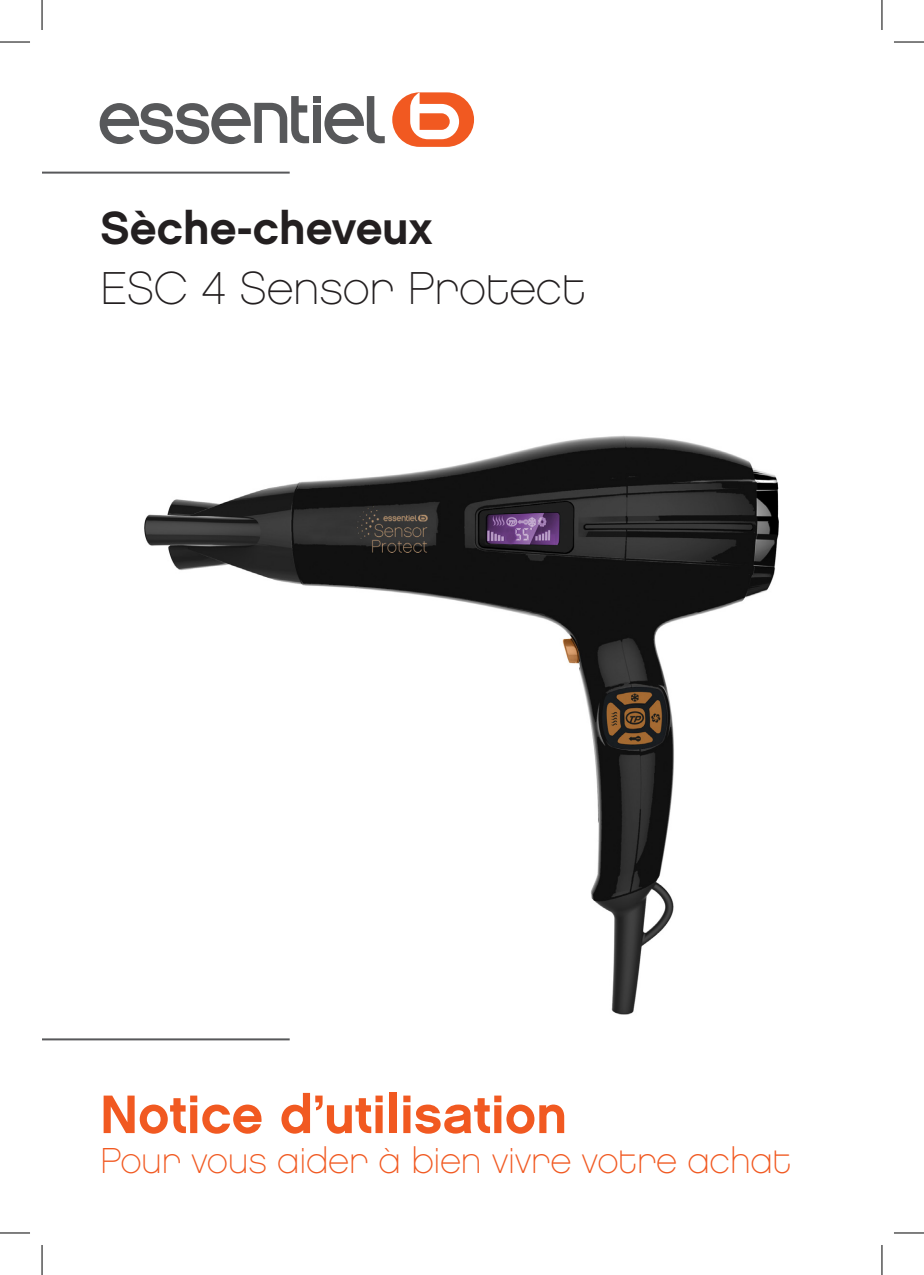
<style>
.page{position:relative;width:924px;height:1275px;background:#fff}
.page>*{position:absolute;margin:0;border:0;box-sizing:border-box;transform-origin:0 0}
.Paragraphe{font:54px "Chalet New York Nineteen Sixty";color:#f15921}
.Paragraphe-2{font:46px "Chalet Paris Nineteen Eighty";color:#231f20}
.Paragraphe-3{font:46px "Chalet New York Nineteen Sixty";color:#231f20}
.Paragraphe-4{font:36px "Chalet Paris Nineteen Eighty";color:#f15921}
</style>
<div class="page">
<div style="left:392px;top:92px;width:82px;height:55px;background:#f15921;border-radius:27px"></div>
<svg style="left:410px;top:92px;width:49px;height:47px"></svg>
<svg style="left:324px;top:96px;width:60px;height:48px"></svg>
<div style="left:313px;top:96px;width:7px;height:7px;background:#57585a"></div>
<div style="left:313px;top:105px;width:7px;height:38px;background:#57585a"></div>
<svg style="left:100px;top:96px;width:209px;height:48px"></svg>
<hr style="left:42px;top:172px;width:247px;height:2px;background:#57585a">
<hr style="left:42px;top:1038px;width:247px;height:2px;background:#57585a">
<img style="left:144px;top:435px;width:635px;height:580px">
<hr style="left:0;top:42px;width:30px;height:1px;background:#000">
<hr style="left:893px;top:42px;width:30px;height:1px;background:#000">
<hr style="left:0;top:1232px;width:30px;height:1px;background:#000">
<hr style="left:893px;top:1232px;width:30px;height:1px;background:#000">
<hr style="left:42px;top:0;width:1px;height:30px;background:#000">
<hr style="left:42px;top:1245px;width:1px;height:30px;background:#000">
<hr style="left:881px;top:0;width:1px;height:30px;background:#000">
<hr style="left:881px;top:1245px;width:1px;height:30px;background:#000">
<p class="Paragraphe-3" style="left:100px;top:199px;width:333px">Sèche-cheveux</p>
<p class="Paragraphe-2" style="left:100px;top:261px;width:487px">ESC 4 Sensor Protect</p>
<p class="Paragraphe" style="left:100px;top:1081px;width:468px">Notice d’utilisation</p>
<p class="Paragraphe-4" style="left:100px;top:1140px;width:692px">Pour vous aider à bien vivre votre achat</p>
</div>
